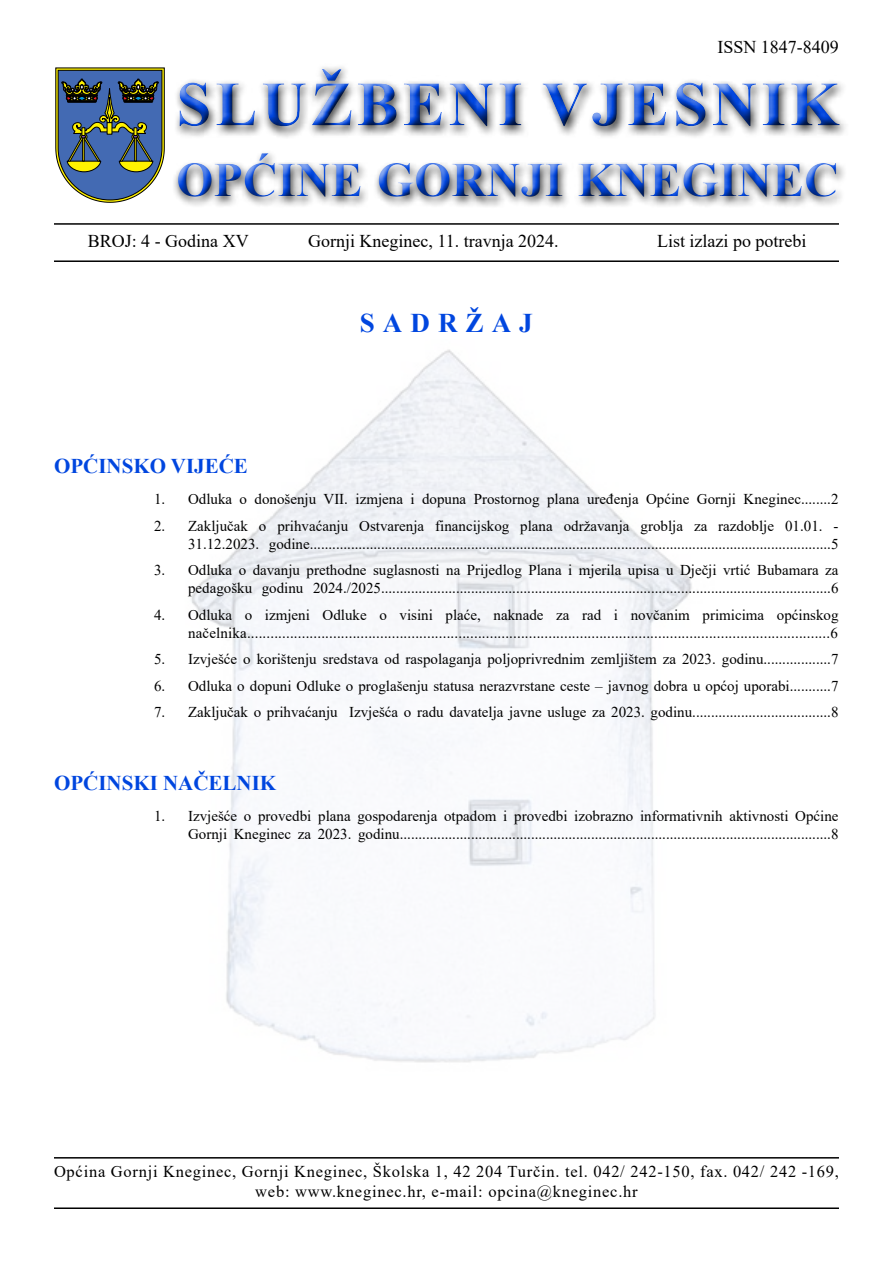
<style>
.page{position:relative;width:893px;height:1263px;background:#fff}
.page>*{position:absolute;margin:0;border:0;box-sizing:border-box;transform-origin:0 0}
.t1{font:700 63px "Times New Roman";letter-spacing:.065em;color:#0046df}
.t2{font:700 48px "Times New Roman";color:#0046df}
.t3{font:700 27px "Times New Roman";letter-spacing:.3em;color:#0046df}
.t4{font:700 21px "Times New Roman";color:#0046df}
.t5{font:18px "Times New Roman";color:#000}
.t6{font:16.5px/19.8px "Times New Roman";letter-spacing:.045em;color:#000;text-align:center}
.t7{font:15px/18px "Times New Roman";color:#000;text-align:right}
</style>
<div class="page">
<div style="left:172px;top:146px;width:675px;height:62px;background:#000;opacity:.75"></div>
<div style="left:170px;top:60px;width:680px;height:77px;background:#000;opacity:.75"></div>
<hr style="left:54px;top:223px;width:785px;height:2px;background:#000">
<hr style="left:54px;top:260px;width:785px;height:2px;background:#000">
<hr style="left:54px;top:1157px;width:785px;height:1px;background:#000">
<hr style="left:54px;top:1207px;width:785px;height:2px;background:#000">
<img style="left:191px;top:349px;width:501px;height:714px">
<svg style="left:56px;top:68px;width:109px;height:135px;background:#5e7382"></svg>
<p class="t5" style="left:717px;top:34px;width:123px">ISSN 1847-8409</p>
<h1 class="t1" style="left:176px;top:59px;width:664px">SLUŽBENI VJESNIK</h1>
<h2 class="t2" style="left:176px;top:146px;width:664px">OPĆINE GORNJI KNEGINEC</h2>
<p class="t5" style="left:88px;top:228px;width:162px">BROJ: 4 - Godina XV</p>
<p class="t5" style="left:308px;top:228px;width:252px">Gornji Kneginec, 11. travnja 2024.</p>
<p class="t5" style="left:657px;top:228px;width:151px">List izlazi po potrebi</p>
<h3 class="t4" style="left:54px;top:450px;width:195px">OPĆINSKO VIJEĆE</h3>
<h3 class="t3" style="left:360px;top:303px;width:175px">SADRŽAJ</h3>
<p class="t7" style="left:154px;top:490px;width:686px">1. Odluka o donošenju VII. izmjena i dopuna Prostornog plana uređenja Općine Gornji Kneginec........2</p>
<p class="t7" style="left:154px;top:516px;width:686px">2. Zaključak o prihvaćanju Ostvarenja financijskog plana održavanja groblja za razdoblje 01.01. -<br>31.12.2023. godine...........................................................................................................................................5</p>
<p class="t7" style="left:154px;top:561px;width:686px">3. Odluka o davanju prethodne suglasnosti na Prijedlog Plana i mjerila upisa u Dječji vrtić Bubamara za pedagošku godinu 2024./2025........................................................................................................................6</p>
<p class="t7" style="left:154px;top:605px;width:686px">4. Odluka o izmjeni Odluke o visini plaće, naknade za rad i novčanim primicima općinskog načelnika.....................................................................................................................................................6</p>
<p class="t7" style="left:154px;top:650px;width:686px">5. Izvješće o korištenju sredstava od raspolaganja poljoprivrednim zemljištem za 2023. godinu..................7</p>
<p class="t7" style="left:154px;top:676px;width:686px">6. Odluka o dopuni Odluke o proglašenju statusa nerazvrstane ceste – javnog dobra u općoj uporabi...........7</p>
<p class="t7" style="left:154px;top:703px;width:686px">7. Zaključak o prihvaćanju Izvješća o radu davatelja javne usluge za 2023. godinu.....................................8</p>
<h3 class="t4" style="left:54px;top:767px;width:224px">OPĆINSKI NAČELNIK</h3>
<p class="t7" style="left:154px;top:807px;width:686px">1. Izvješće o provedbi plana gospodarenja otpadom i provedbi izobrazno informativnih aktivnosti Općine<br>Gornji Kneginec za 2023. godinu...................................................................................................................8</p>
<p class="t6" style="left:54px;top:1161px;width:786px">Općina Gornji Kneginec, Gornji Kneginec, Školska 1, 42 204 Turčin. tel. 042/ 242-150, fax. 042/ 242 -169, web: www.kneginec.hr, e-mail: opcina@kneginec.hr</p>
</div>
